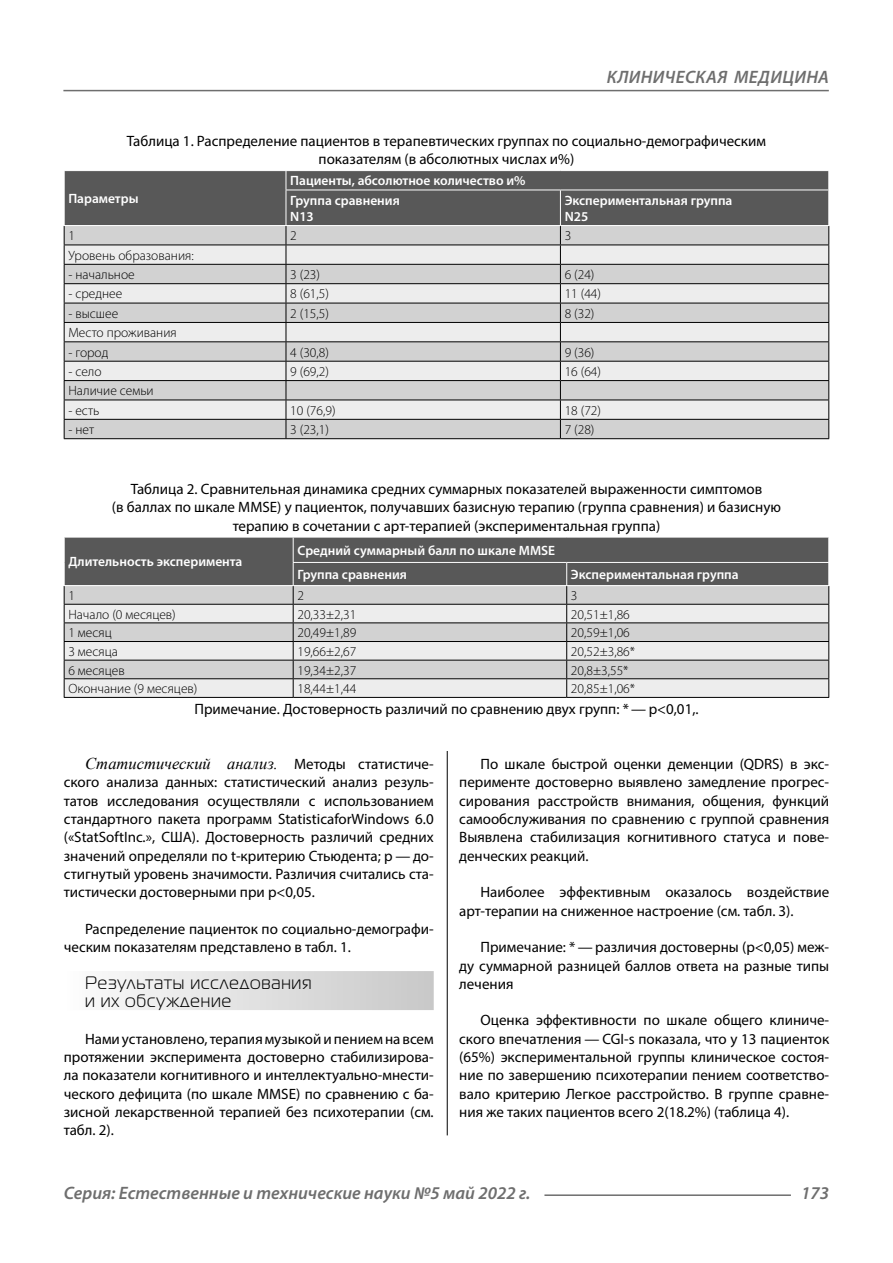
<style>
.page{position:relative;width:893px;height:1263px;background:#fff}
.page>*{position:absolute;margin:0;border:0;box-sizing:border-box;transform-origin:0 0}
.t1{font:italic 600 18px "Myriad Pro";color:#6e6e6e}
.Subheader_2lines{font:18px/18.3px "Magistral C";letter-spacing:.05em;color:#000}
.Normal{font:italic 16.5px "Times New Roman";color:#000}
.Normal-2{font:15px/18.3px "Myriad Pro";color:#000;text-align:justify}
.podpis{font:15px/18.3px "Myriad Pro";color:#000;text-align:center}
.Tab_content{font:300 13.5px "Myriad Pro";color:#000}
.Tab_header{font:600 13.5px "Myriad Pro";color:#fff}
.s1{font-family:"Myriad Pro";font-style:normal;font-size:15px}
</style>
<div class="page">
<hr style="left:447px;top:128px;width:1px;height:1007px;background:#000">
<div style="left:64px;top:971px;width:370px;height:39px;background:linear-gradient(to right,#fcfcfc,#c8c8c8)"></div>
<div style="left:64px;top:128px;width:765px;height:623px;background:#fff"></div>
<hr style="left:64px;top:438px;width:222px;height:1px;background:#000">
<hr style="left:286px;top:438px;width:274px;height:1px;background:#000">
<hr style="left:560px;top:438px;width:269px;height:1px;background:#000">
<svg style="left:64px;top:171px;width:765px;height:267px;background:#bababa"></svg>
<hr style="left:64px;top:190px;width:1px;height:35px;background:#fff">
<hr style="left:828px;top:190px;width:1px;height:35px;background:#fff">
<hr style="left:64px;top:225px;width:222px;height:1px;background:#fff">
<hr style="left:286px;top:225px;width:274px;height:1px;background:#fff">
<hr style="left:560px;top:225px;width:269px;height:1px;background:#fff">
<hr style="left:64px;top:697px;width:229px;height:1px;background:#000">
<hr style="left:293px;top:697px;width:274px;height:1px;background:#000">
<hr style="left:567px;top:697px;width:262px;height:1px;background:#000">
<svg style="left:64px;top:537px;width:765px;height:160px;background:#afafaf"></svg>
<hr style="left:64px;top:585px;width:229px;height:1px;background:#fff">
<hr style="left:293px;top:585px;width:274px;height:1px;background:#fff">
<hr style="left:567px;top:585px;width:262px;height:1px;background:#fff">
<hr style="left:544px;top:1194px;width:247px;height:2px;background:#6e6e6e">
<hr style="left:63px;top:90px;width:766px;height:1px;background:#6e6e6e">
<p class="t1" style="left:607px;top:66px;width:23px">Клиническая</p>
<p class="t1" style="left:734px;top:66px;width:13px">медицина</p>
<p class="podpis" style="left:127px;top:131px;width:641px">Таблица 1. Распределение пациентов в терапевтических группах по социально-демографическим показателям (в абсолютных числах и%)</p>
<p class="Tab_header" style="left:68px;top:190px;width:72px">Параметры</p>
<p class="Tab_header" style="left:290px;top:172px;width:237px">Пациенты, абсолютное количество и%</p>
<p class="Tab_header" style="left:290px;top:192px;width:111px">Группа сравнения</p>
<p class="Tab_header" style="left:290px;top:208px;width:25px">N13</p>
<p class="Tab_header" style="left:565px;top:192px;width:169px">Экспериментальная группа</p>
<p class="Tab_header" style="left:565px;top:208px;width:25px">N25</p>
<p class="Tab_content" style="left:68px;top:228px;width:8px">1</p>
<p class="Tab_content" style="left:290px;top:228px;width:8px">2</p>
<p class="Tab_content" style="left:565px;top:228px;width:8px">3</p>
<p class="Tab_content" style="left:68px;top:247px;width:127px">Уровень образования:</p>
<p class="Tab_content" style="left:68px;top:266px;width:68px">- начальное</p>
<p class="Tab_content" style="left:290px;top:266px;width:31px">3 (23)</p>
<p class="Tab_content" style="left:565px;top:266px;width:31px">6 (24)</p>
<p class="Tab_content" style="left:68px;top:286px;width:55px">- среднее</p>
<p class="Tab_content" style="left:290px;top:286px;width:40px">8 (61,5)</p>
<p class="Tab_content" style="left:565px;top:286px;width:38px">11 (44)</p>
<p class="Tab_content" style="left:68px;top:305px;width:51px">- высшее</p>
<p class="Tab_content" style="left:290px;top:305px;width:40px">2 (15,5)</p>
<p class="Tab_content" style="left:565px;top:305px;width:31px">8 (32)</p>
<p class="Tab_content" style="left:68px;top:325px;width:110px">Место проживания</p>
<p class="Tab_content" style="left:68px;top:344px;width:42px">- город</p>
<p class="Tab_content" style="left:290px;top:344px;width:40px">4 (30,8)</p>
<p class="Tab_content" style="left:565px;top:344px;width:31px">9 (36)</p>
<p class="Tab_content" style="left:68px;top:363px;width:35px">- село</p>
<p class="Tab_content" style="left:290px;top:363px;width:40px">9 (69,2)</p>
<p class="Tab_content" style="left:565px;top:363px;width:38px">16 (64)</p>
<p class="Tab_content" style="left:68px;top:383px;width:87px">Наличие семьи</p>
<p class="Tab_content" style="left:68px;top:402px;width:33px">- есть</p>
<p class="Tab_content" style="left:290px;top:402px;width:47px">10 (76,9)</p>
<p class="Tab_content" style="left:565px;top:402px;width:38px">18 (72)</p>
<p class="Tab_content" style="left:68px;top:421px;width:27px">- нет</p>
<p class="Tab_content" style="left:290px;top:421px;width:40px">3 (23,1)</p>
<p class="Tab_content" style="left:565px;top:421px;width:31px">7 (28)</p>
<p class="podpis" style="left:112px;top:480px;width:671px">Таблица 2. Сравнительная динамика средних суммарных показателей выраженности симптомов<br>(в баллах по шкале MMSE) у пациенток, получавших базисную терапию (группа сравнения) и базисную терапию в сочетании с арт-терапией (экспериментальная группа)</p>
<p class="Tab_header" style="left:68px;top:553px;width:176px">Длительность эксперимента</p>
<p class="Tab_header" style="left:297px;top:542px;width:259px">Средний суммарный балл по шкале ММSE</p>
<p class="Tab_header" style="left:297px;top:566px;width:111px">Группа сравнения</p>
<p class="Tab_header" style="left:571px;top:566px;width:169px">Экспериментальная группа</p>
<p class="Tab_content" style="left:68px;top:587px;width:8px">1</p>
<p class="Tab_content" style="left:297px;top:587px;width:8px">2</p>
<p class="Tab_content" style="left:571px;top:587px;width:8px">3</p>
<p class="Tab_content" style="left:68px;top:606px;width:109px">Начало (0 месяцев)</p>
<p class="Tab_content" style="left:297px;top:606px;width:60px">20,33±2,31</p>
<p class="Tab_content" style="left:571px;top:606px;width:60px">20,51±1,86</p>
<p class="Tab_content" style="left:68px;top:625px;width:45px">1 месяц</p>
<p class="Tab_content" style="left:297px;top:625px;width:60px">20,49±1,89</p>
<p class="Tab_content" style="left:571px;top:625px;width:60px">20,59±1,06</p>
<p class="Tab_content" style="left:68px;top:643px;width:51px">3 месяца</p>
<p class="Tab_content" style="left:297px;top:643px;width:60px">19,66±2,67</p>
<p class="Tab_content" style="left:571px;top:643px;width:66px">20,52±3,86*</p>
<p class="Tab_content" style="left:68px;top:662px;width:58px">6 месяцев</p>
<p class="Tab_content" style="left:297px;top:662px;width:60px">19,34±2,37</p>
<p class="Tab_content" style="left:571px;top:662px;width:59px">20,8±3,55*</p>
<p class="Tab_content" style="left:68px;top:680px;width:131px">Окончание (9 месяцев)</p>
<p class="Tab_content" style="left:297px;top:680px;width:60px">18,44±1,44</p>
<p class="Tab_content" style="left:571px;top:680px;width:66px">20,85±1,06*</p>
<p class="podpis" style="left:194px;top:699px;width:506px">Примечание. Достоверность различий по сравнению двух групп: * — p&lt;0,01,.</p>
<p class="Normal" style="left:85px;top:752px;width:350px">Статистический анализ. <span class="s1">Методы статистиче-</span></p>
<p class="Normal-2" style="left:64px;top:773px;width:371px">ского анализа данных: статистический анализ резуль&shy;татов исследования осуществляли с использованием стандартного пакета программ StatisticaforWindows 6.0 («StatSoftInc.», США). Достоверность различий средних значений определяли по t-критерию Стьюдента; p — до&shy;стигнутый уровень значимости. Различия считались ста&shy;тистически достоверными при р&lt;0,05.</p>
<p class="Normal-2" style="left:64px;top:919px;width:371px;text-indent:21px">Распределение пациенток по социально-демографи&shy;ческим показателям представлено в табл. 1.</p>
<p class="Subheader_2lines" style="left:85px;top:973px;width:228px">Результаты исследования и их обсуждение</p>
<p class="Normal-2" style="left:64px;top:1029px;width:371px;text-indent:21px">Нами установлено, терапия музыкой и пением на всем протяжении эксперимента достоверно стабилизирова&shy;ла показатели когнитивного и интеллектуально-мнести&shy;ческого дефицита (по шкале MMSE) по сравнению с ба&shy;зисной лекарственной терапией без психотерапии (см. табл. 2).</p>
<p class="Normal-2" style="left:459px;top:754px;width:371px;text-indent:21px">По шкале быстрой оценки деменции (QDRS) в экс&shy;перименте достоверно выявлено замедление прогрес&shy;сирования расстройств внимания, общения, функций самообслуживания по сравнению с группой сравнения Выявлена стабилизация когнитивного статуса и пове&shy;денческих реакций.</p>
<p class="Normal-2" style="left:459px;top:883px;width:371px;text-indent:21px">Наиболее эффективным оказалось воздействие арт-терапии на сниженное настроение (см. табл. 3).</p>
<p class="Normal-2" style="left:459px;top:938px;width:371px;text-indent:21px">Примечание: * — различия достоверны (р&lt;0,05) меж&shy;ду суммарной разницей баллов ответа на разные типы лечения</p>
<p class="Normal-2" style="left:459px;top:1011px;width:371px;text-indent:21px">Оценка эффективности по шкале общего клиниче&shy;ского впечатления — CGI-s показала, что у 13 пациенток (65%) экспериментальной группы клиническое состоя&shy;ние по завершению психотерапии пением соответство&shy;вало критерию Легкое расстройство. В группе сравне&shy;ния же таких пациентов всего 2(18.2%) (таблица 4).</p>
<p class="t1" style="left:64px;top:1182px;width:468px">Серия: Естественные и технические науки №5 май 2022 г.</p>
<p class="t1" style="left:801px;top:1182px;width:30px">173</p>
</div>
